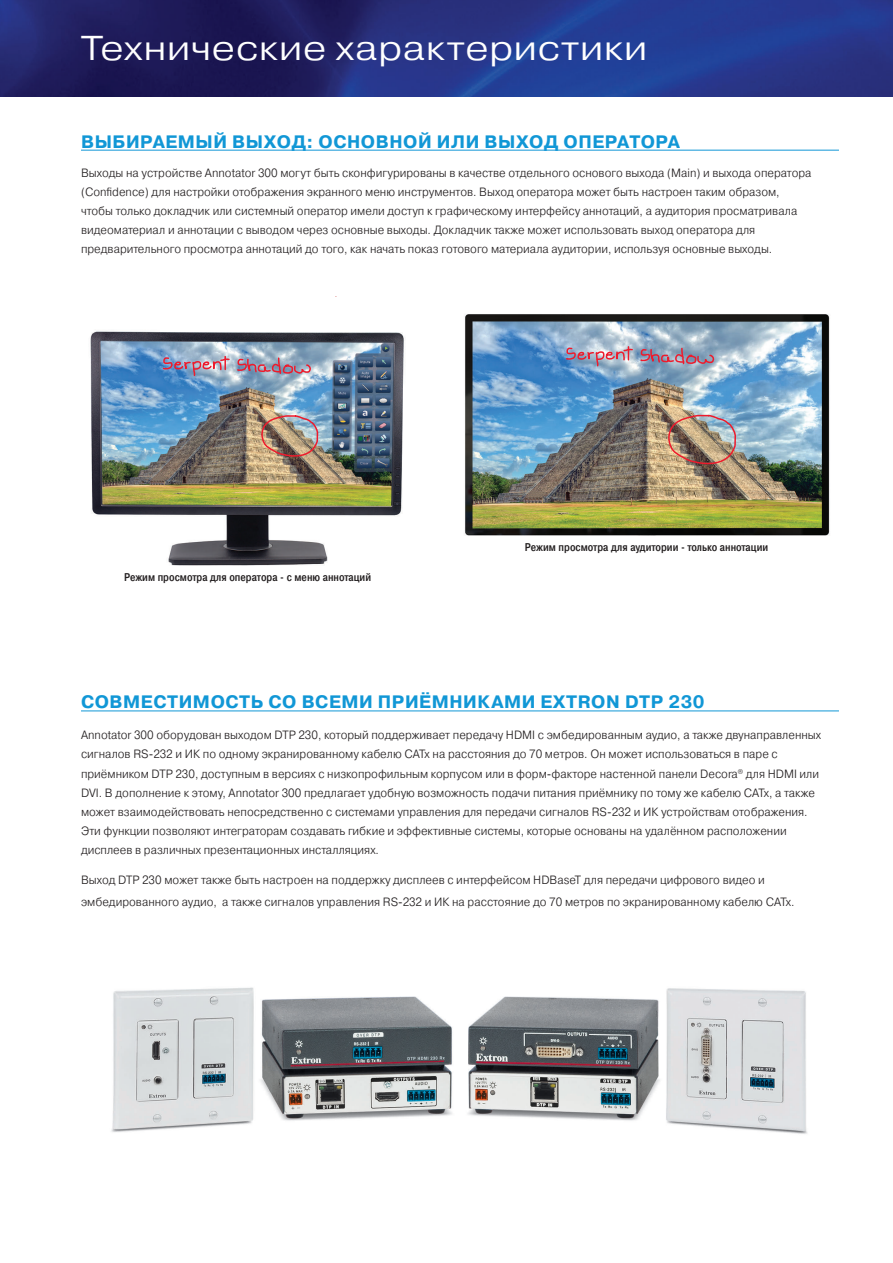
<style>
.page{position:relative;width:893px;height:1263px;background:#fff}
.page>*{position:absolute;margin:0;border:0;box-sizing:border-box;transform-origin:0 0}
.header_main{font:300 34.5px "Pragmatica Ext";letter-spacing:.025em;color:#fff}
.features_secondary_h{font:700 18px "Pragmatica";letter-spacing:.03em;color:#1197d6}
.bodycopy_desc_left_j{font:300 12px/19.2px "Pragmatica";color:#231f20;scale:.95 1}
.t1{font:500 11.25px "Pragmatica Cond";color:#231f20}
</style>
<div class="page">
<img style="left:0;top:0;width:893px;height:96px">
<img style="left:111px;top:987px;width:697px;height:147px">
<img style="left:464px;top:314px;width:366px;height:222px">
<img style="left:90px;top:331px;width:314px;height:235px">
<img style="left:261px;top:414px;width:58px;height:45px">
<img style="left:667px;top:414px;width:70px;height:52px">
<svg style="left:162px;top:352px;width:150px;height:32px;background:#9ca0b9"></svg>
<svg style="left:565px;top:343px;width:150px;height:31px;background:#9d9fb6"></svg>
<hr style="left:81px;top:150px;width:758px;height:1px;background:#1197d6">
<hr style="left:81px;top:710px;width:758px;height:1px;background:#1197d6">
<p class="header_main" style="left:81px;top:27px;width:568px">Технические характеристики</p>
<p class="features_secondary_h" style="left:81px;top:130px;width:600px">ВЫБИРАЕМЫЙ ВЫХОД: ОСНОВНОЙ ИЛИ ВЫХОД ОПЕРАТОРА</p>
<p class="bodycopy_desc_left_j" style="left:81px;top:163px;width:770px">Выходы на устройстве Annotator 300 могут быть сконфигурированы в качестве отдельного основого выхода (Main) и выхода оператора (Confidence) для настройки отображения экранного меню инструментов. Выход оператора может быть настроен таким образом, чтобы только докладчик или системный оператор имели доступ к графическому интерфейсу аннотаций, а аудитория просматривала видеоматериал и аннотации с выводом через основные выходы. Докладчик также может использовать выход оператора для предварительного просмотра аннотаций до того, как начать показ готового материала аудитории, используя основные выходы.</p>
<p class="t1" style="left:124px;top:570px;width:249px">Режим просмотра для оператора - с меню аннотаций</p>
<p class="t1" style="left:525px;top:541px;width:245px">Режим просмотра для аудитории - только аннотации</p>
<p class="features_secondary_h" style="left:81px;top:690px;width:625px">СОВМЕСТИМОСТЬ СО ВСЕМИ ПРИЁМНИКАМИ EXTRON DTP 230</p>
<p class="bodycopy_desc_left_j" style="left:81px;top:725px;width:780px">Annotator 300 оборудован выходом DTP 230, который поддерживает передачу HDMI с эмбедированным аудио, а также двунаправленных сигналов RS-232 и ИК по одному экранированному кабелю CATx на расстояния до 70 метров. Он может использоваться в паре с приёмником DTP 230, доступным в версиях с низкопрофильным корпусом или в форм-факторе настенной панели Decora<sup>®</sup> для HDMI или DVI. В дополнение к этому, Annotator 300 предлагает удобную возможность подачи питания приёмнику по тому же кабелю CATx, а также может взаимодействовать непосредственно с системами управления для передачи сигналов RS-232 и ИК устройствам отображения.<br>Эти функции позволяют интеграторам создавать гибкие и эффективные системы, которые основаны на удалённом расположении дисплеев в различных презентационных инсталляциях.</p>
<p class="bodycopy_desc_left_j" style="left:81px;top:869px;width:753px;line-height:21.6px">Выход DTP 230 может также быть настроен на поддержку дисплеев с интерфейсом HDBaseT для передачи цифрового видео и эмбедированного аудио, а также сигналов управления RS-232 и ИК на расстояние до 70 метров по экранированному кабелю CATx.</p>
</div>
